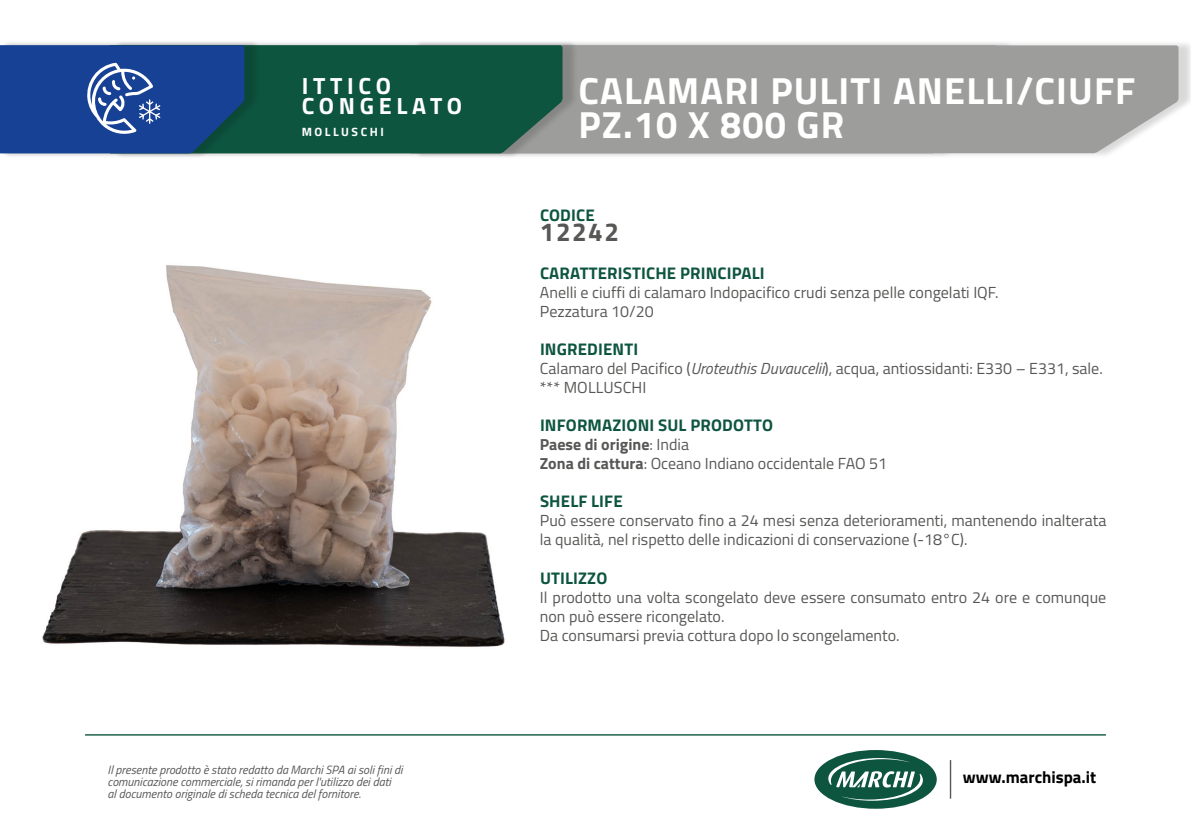
<style>
.page{position:relative;width:1191px;height:840px;background:#fff}
.page>*{position:absolute;margin:0;border:0;box-sizing:border-box;transform-origin:0 0}
.t1{font:700 37.8px/34.2px "Titillium Web";letter-spacing:.03em;color:#fff}
.t2{font:700 26px "Titillium Web";letter-spacing:.06em;color:#575756}
.t3{font:700 23.4px/19.8px "Titillium Web";letter-spacing:.2em;color:#fff}
.t4{font:700 16.8px "Titillium Web";letter-spacing:.01em;color:#0e5540}
.t5{font:700 16.8px "Titillium Web";color:#000}
.t6{font:16px/19px "Titillium Web";color:#575756}
.t7{font:700 16px "Titillium Web";color:#575756}
.t8{font:italic 12px/12px "Titillium Web";color:#575756}
.t9{font:700 12px "Titillium Web";letter-spacing:.21em;color:#fff}
.s1{font-style:italic}
.s2{font-weight:400}
.s3{font-weight:700}
</style>
<div class="page">
<hr style="left:949px;top:759px;width:2px;height:39px;background:#575756">
<div style="left:814px;top:749px;width:122px;height:59px;background:#0e5540;border-radius:50%"></div>
<svg style="left:828px;top:757px;width:95px;height:43px"></svg>
<hr style="left:85px;top:733px;width:1021px;height:2px;background:#0e5540">
<div style="left:413px;top:40px;width:778px;height:119px;background:#000;opacity:.15"></div>
<div style="left:578px;top:45px;width:600px;height:108px;background:#9d9d9c"></div>
<div style="left:113px;top:40px;width:465px;height:119px;background:#000;opacity:.15"></div>
<div style="left:260px;top:45px;width:302px;height:108px;background:#0e5540"></div>
<div style="left:0;top:40px;width:260px;height:119px;background:#000;opacity:.15"></div>
<svg style="left:0;top:45px;width:244px;height:108px;background:#214b94"></svg>
<img style="left:42px;top:265px;width:463px;height:382px">
<p class="t3" style="left:302px;top:75px;width:162px">ITTICO<br>CONGELATO</p>
<p class="t9" style="left:302px;top:123px;width:83px">MOLLUSCHI</p>
<p class="t3" style="left:302px;top:92px;width:91px">ITTICO</p>
<p class="t8" style="left:108px;top:762px;width:296px">Il presente prodotto è stato redatto da Marchi SPA ai soli fini di comunicazione commerciale, si rimanda per l'utilizzo dei dati<br>al documento originale di scheda tecnica del fornitore.</p>
<p class="t1" style="left:578px;top:71px;width:558px">CALAMARI PULITI ANELLI/CIUFF<br>PZ.10 X 800 GR</p>
<p class="t1" style="left:617px;top:89px;width:231px">Crudo veneto</p>
<p class="t4" style="left:540px;top:202px;width:56px">CODICE</p>
<p class="t2" style="left:540px;top:212px;width:81px">12242</p>
<p class="t4" style="left:540px;top:260px;width:226px">CARATTERISTICHE PRINCIPALI</p>
<p class="t6" style="left:540px;top:282px;width:460px">Anelli e ciuffi di calamaro Indopacifico crudi senza pelle congelati IQF.</p>
<p class="t6" style="left:540px;top:301px;width:115px">Pezzatura 10/20</p>
<p class="t4" style="left:540px;top:336px;width:100px">INGREDIENTI</p>
<p class="t6" style="left:540px;top:358px;width:564px">Calamaro del Pacifico (<span class="s1">Uroteuthis Duvaucelii</span>), acqua, antiossidanti: E330 – E331, sale.</p>
<p class="t6" style="left:540px;top:377px;width:108px">*** MOLLUSCHI</p>
<p class="t4" style="left:540px;top:412px;width:234px">INFORMAZIONI SUL PRODOTTO</p>
<p class="t7" style="left:540px;top:432px;width:151px">Paese di origine<span class="s2">: India</span></p>
<p class="t6" style="left:540px;top:453px;width:349px"><span class="s3">Zona di cattura</span>: Oceano Indiano occidentale FAO 51</p>
<p class="t4" style="left:540px;top:488px;width:84px">SHELF LIFE</p>
<p class="t6" style="left:540px;top:510px;width:568px">Può essere conservato fino a 24 mesi senza deterioramenti, mantenendo inalterata la qualità, nel rispetto delle indicazioni di conservazione (-18°C).</p>
<p class="t4" style="left:540px;top:564px;width:69px">UTILIZZO</p>
<p class="t6" style="left:540px;top:586px;width:568px">Il prodotto una volta scongelato deve essere consumato entro 24 ore e comunque non può essere ricongelato.</p>
<p class="t6" style="left:540px;top:624px;width:361px">Da consumarsi previa cottura dopo lo scongelamento.</p>
<p class="t5" style="left:963px;top:764px;width:135px">www.marchispa.it</p>
</div>
